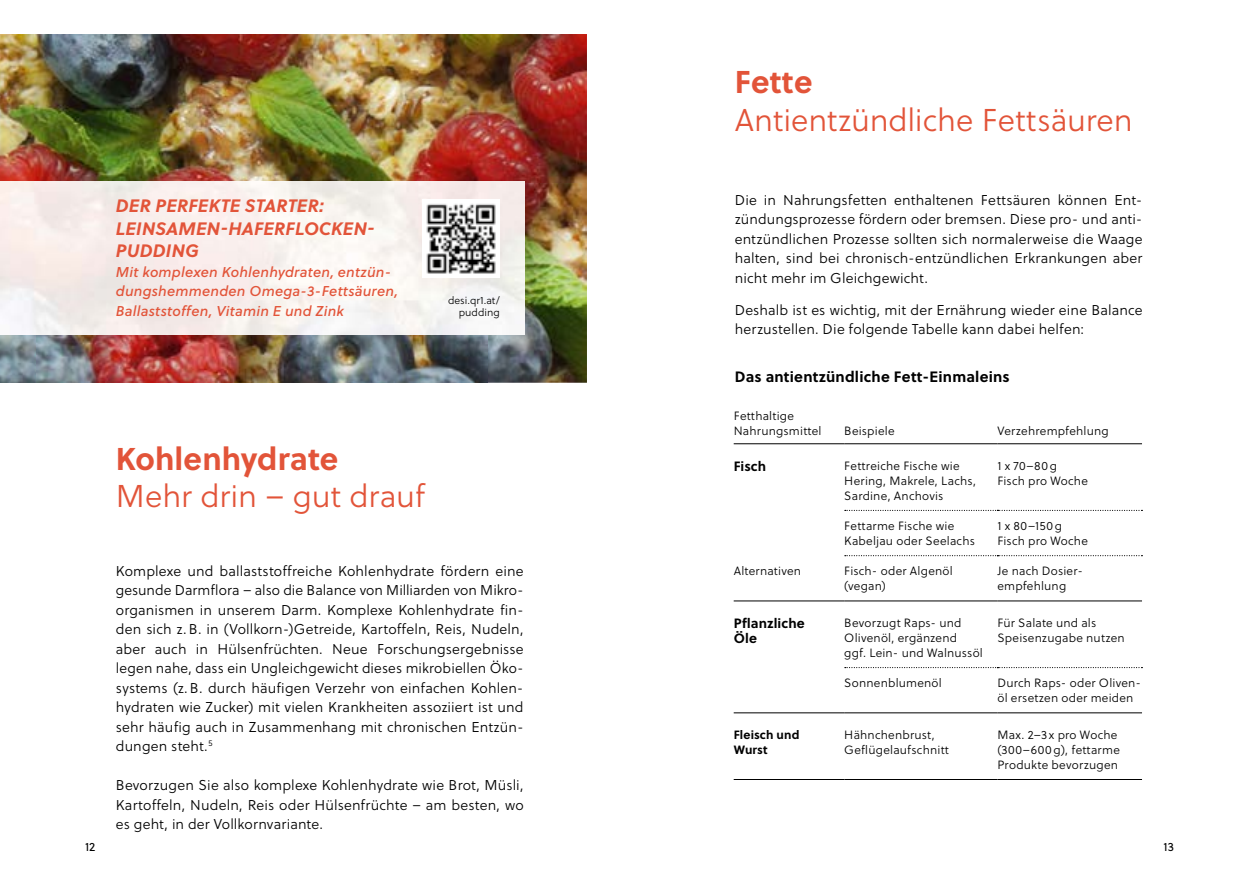
<style>
.page{position:relative;width:1259px;height:893px;background:#fff}
.page>*{position:absolute;margin:0;border:0;box-sizing:border-box;transform-origin:0 0}
.t1{font:31.5px/37.5px "Soleil Lt";letter-spacing:-.005em;color:#e25439}
.t2{font:italic 700 18px/22.5px "Soleil";letter-spacing:.01em;color:#e25439}
.t3{font:700 15px "Soleil";letter-spacing:.015em;color:#000}
.t4{font:14.25px/19.5px "Soleil Lt";letter-spacing:.01em;color:#000;text-align:justify}
.t5{font:italic 14.25px/19.5px "Soleil Bk";letter-spacing:.015em;color:#e25439}
.t6{font:700 13.5px/15px "Soleil";letter-spacing:.01em;color:#000}
.t7{font:12px/15px "Soleil Lt";letter-spacing:.02em;color:#000}
.t8{font:700 12px/15px "Soleil";letter-spacing:.01em;color:#000}
.t9{font:12px "Soleil";color:#000}
.t10{font:10.5px/12px "Soleil Lt";color:#000;text-align:right}
.s1{font-family:"Soleil";font-weight:700}
</style>
<div class="page">
<img style="left:0;top:34px;width:587px;height:149px">
<img style="left:0;top:334px;width:487px;height:49px">
<img style="left:487px;top:183px;width:100px;height:200px">
<img style="left:426px;top:200px;width:74px;height:77px">
<hr style="left:733px;top:443px;width:111px;height:1px;background:#000">
<hr style="left:733px;top:601px;width:111px;height:1px;background:#000">
<hr style="left:844px;top:443px;width:153px;height:1px;background:#000">
<hr style="left:997px;top:443px;width:145px;height:1px;background:#000">
<hr style="left:733px;top:712px;width:111px;height:1px;background:#000">
<hr style="left:844px;top:712px;width:153px;height:1px;background:#000">
<hr style="left:997px;top:712px;width:145px;height:1px;background:#000">
<svg style="left:845px;top:510px;width:297px;height:1px"></svg>
<svg style="left:845px;top:555px;width:297px;height:1px"></svg>
<svg style="left:845px;top:667px;width:297px;height:1px"></svg>
<hr style="left:844px;top:601px;width:153px;height:1px;background:#000">
<hr style="left:997px;top:601px;width:145px;height:1px;background:#000">
<hr style="left:733px;top:779px;width:111px;height:1px;background:#000">
<hr style="left:844px;top:779px;width:153px;height:1px;background:#000">
<hr style="left:997px;top:779px;width:145px;height:1px;background:#000">
<p class="t2" style="left:116px;top:194px;width:261px">DER PERFEKTE STARTER:<br>LEINSAMEN-HAFERFLOCKEN-<br>PUDDING</p>
<p class="t5" style="left:116px;top:262px;width:284px">Mit komplexen Kohlenhydraten, entzün&shy;dungshemmenden Omega-3-Fettsäuren,<br>Ballaststoffen, Vitamin E und Zink</p>
<p class="t10" style="left:448px;top:294px;width:53px">desi.qr1.at/ pudding</p>
<p class="t9" style="left:85px;top:838px;width:12px">12</p>
<p class="t1" style="left:116px;top:440px;width:311px"><span class="s1">Kohlenhydrate<br></span>Mehr drin – gut drauf</p>
<p class="t4" style="left:116px;top:561px;width:409px">Komplexe und ballaststoffreiche Kohlenhydrate fördern eine gesunde Darmflora – also die Balance von Milliarden von Mikro&shy;organismen in unserem Darm. Komplexe Kohlenhydrate fin&shy;den sich z. B. in (Vollkorn-)Getreide, Kartoffeln, Reis, Nudeln, aber auch in Hülsenfrüchten. Neue Forschungsergebnisse legen nahe, dass ein Ungleichgewicht dieses mikrobiellen Öko&shy;systems (z. B. durch häufigen Verzehr von einfachen Kohlen&shy;hydraten wie Zucker) mit vielen Krankheiten assoziiert ist und sehr häufig auch in Zusammenhang mit chronischen Entzün&shy;dungen steht.<sup>5</sup></p>
<p class="t4" style="left:116px;top:775px;width:409px">Bevorzugen Sie also komplexe Kohlenhydrate wie Brot, Müsli, Kartoffeln, Nudeln, Reis oder Hülsenfrüchte – am besten, wo es geht, in der Vollkornvariante.</p>
<p class="t1" style="left:735px;top:63px;width:399px"><span class="s1">Fette<br></span>Antientzündliche Fettsäuren</p>
<p class="t4" style="left:735px;top:190px;width:409px">Die in Nahrungsfetten enthaltenen Fettsäuren können Ent&shy;zündungsprozesse fördern oder bremsen. Diese pro- und anti&shy;entzündlichen Prozesse sollten sich normalerweise die Waage halten, sind bei chronisch-entzündlichen Erkrankungen aber nicht mehr im Gleichgewicht.</p>
<p class="t4" style="left:735px;top:300px;width:409px">Deshalb ist es wichtig, mit der Ernährung wieder eine Balance herzustellen. Die folgende Tabelle kann dabei helfen:</p>
<p class="t3" style="left:735px;top:365px;width:276px">Das antientzündliche Fett-Einmaleins</p>
<p class="t7" style="left:733px;top:408px;width:89px">Fetthaltige<br>Nahrungsmittel</p>
<p class="t7" style="left:844px;top:423px;width:52px">Beispiele</p>
<p class="t7" style="left:997px;top:423px;width:113px">Verzehrempfehlung</p>
<p class="t6" style="left:733px;top:458px;width:34px">Fisch</p>
<p class="t7" style="left:844px;top:458px;width:133px">Fettreiche Fische wie<br>Hering, Makrele, Lachs,<br>Sardine, Anchovis</p>
<p class="t7" style="left:997px;top:458px;width:92px">1 x 70–80 g<br>Fisch pro Woche</p>
<p class="t7" style="left:844px;top:518px;width:132px">Fettarme Fische wie<br>Kabeljau oder Seelachs</p>
<p class="t7" style="left:997px;top:518px;width:92px">1 x 80–150 g<br>Fisch pro Woche</p>
<p class="t7" style="left:733px;top:563px;width:69px">Alternativen</p>
<p class="t7" style="left:844px;top:563px;width:110px">Fisch- oder Algenöl (vegan)</p>
<p class="t7" style="left:997px;top:563px;width:87px">Je nach Dosier&shy;empfehlung</p>
<p class="t6" style="left:733px;top:615px;width:73px">Pflanzliche<br>Öle</p>
<p class="t7" style="left:844px;top:615px;width:140px">Bevorzugt Raps- und<br>Olivenöl, ergänzend<br>ggf. Lein- und Walnussöl</p>
<p class="t7" style="left:997px;top:615px;width:129px">Für Salate und als<br>Speisenzugabe nutzen</p>
<p class="t7" style="left:844px;top:675px;width:99px">Sonnenblumenöl</p>
<p class="t7" style="left:997px;top:675px;width:145px">Durch Raps- oder Oliven&shy;öl ersetzen oder meiden</p>
<p class="t8" style="left:733px;top:726px;width:67px">Fleisch und<br>Wurst</p>
<p class="t7" style="left:844px;top:727px;width:106px">Hähnchenbrust,<br>Geflügelaufschnitt</p>
<p class="t7" style="left:997px;top:727px;width:124px">Max. 2–3 x pro Woche (300–600 g), fettarme<br>Produkte bevorzugen</p>
<p class="t9" style="left:1163px;top:838px;width:12px">13</p>
</div>
